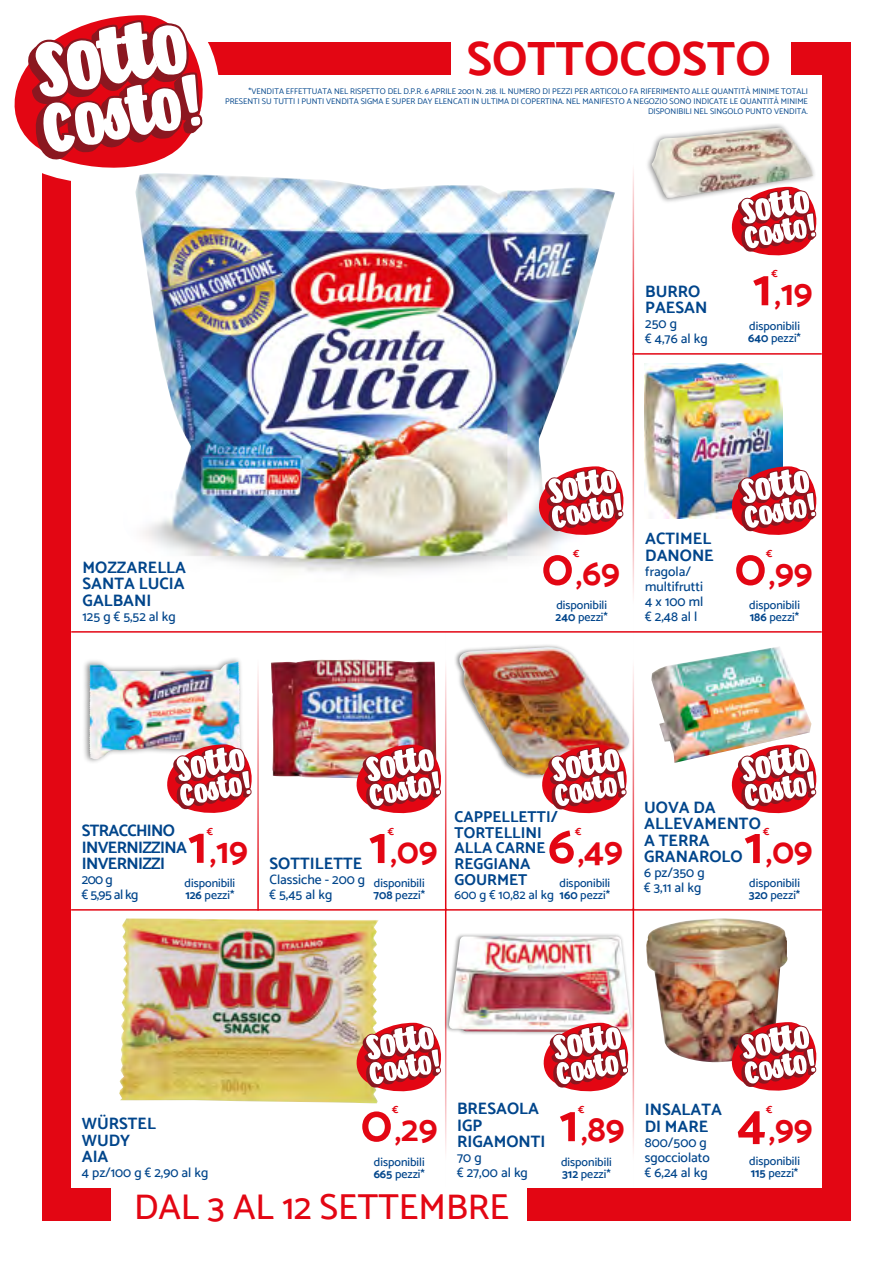
<style>
.page{position:relative;width:893px;height:1263px;background:#fff}
.page>*{position:absolute;margin:0;border:0;box-sizing:border-box;transform-origin:0 0}
.t1{font:700 51.3px "Catamaran";color:#e30613}
.t2{font:700 48px "Catamaran";color:#e30613}
.t3{font:500 36px "Catamaran";color:#e30613}
.t4{font:700 35.7px "Catamaran";color:#e30613}
.t5{font:700 16.5px/16.5px "Catamaran";color:#00458b}
.t6{font:700 16.5px/16.5px "Catamaran";letter-spacing:-.04em;color:#00458b}
.t7{font:700 15.6px/15.8px "Catamaran";color:#00458b}
.t8{font:500 13.5px/15px "Catamaran";color:#00458b}
.t9{font:500 12.9px "Catamaran";color:#00458b}
.t10{font:500 12px/12px "Catamaran";color:#00458b}
.t11{font:700 10.2px "Catamaran";color:#e30613}
.t12{font:8.25px/9.9px "Catamaran";color:#00458b;text-align:right}
.s1{font-size:30.6px}
.s2{font-weight:700}
.s3{font-weight:700;font-size:12px}
.s4{font-size:12px}
</style>
<div class="page">
<div style="left:42px;top:42px;width:808px;height:1179px;background:#e30613"></div>
<div style="left:451px;top:42px;width:340px;height:69px;background:#fff"></div>
<div style="left:71px;top:75px;width:751px;height:1113px;background:#fff"></div>
<div style="left:112px;top:1165px;width:415px;height:83px;background:#fff"></div>
<hr style="left:71px;top:631px;width:751px;height:2px;background:#e30613">
<hr style="left:634px;top:353px;width:188px;height:2px;background:#e30613">
<hr style="left:71px;top:909px;width:751px;height:2px;background:#e30613">
<hr style="left:633px;top:353px;width:1px;height:279px;background:#e30613">
<hr style="left:633px;top:142px;width:1px;height:213px;background:#e30613">
<hr style="left:445px;top:631px;width:1px;height:280px;background:#e30613">
<hr style="left:257px;top:631px;width:2px;height:280px;background:#e30613">
<hr style="left:633px;top:631px;width:1px;height:280px;background:#e30613">
<hr style="left:445px;top:908px;width:1px;height:280px;background:#e30613">
<hr style="left:633px;top:908px;width:1px;height:280px;background:#e30613">
<svg style="left:14px;top:15px;width:205px;height:166px"></svg>
<div style="left:454px;top:643px;width:177px;height:135px;background:#000;opacity:.45"></div>
<img style="left:459px;top:647px;width:170px;height:128px">
<img style="left:535px;top:743px;width:100px;height:75px">
<img style="left:646px;top:918px;width:141px;height:144px">
<svg style="left:725px;top:1020px;width:92px;height:71px"></svg>
<img style="left:271px;top:660px;width:165px;height:118px">
<img style="left:350px;top:743px;width:97px;height:75px">
<img style="left:123px;top:173px;width:492px;height:400px">
<svg style="left:532px;top:465px;width:92px;height:75px"></svg>
<div style="left:83px;top:657px;width:162px;height:107px;background:#000;opacity:.45"></div>
<img style="left:89px;top:662px;width:152px;height:97px">
<svg style="left:160px;top:743px;width:99px;height:74px"></svg>
<img style="left:644px;top:364px;width:138px;height:155px">
<svg style="left:725px;top:465px;width:92px;height:70px"></svg>
<div style="left:646px;top:123px;width:171px;height:81px;background:#000;opacity:.45"></div>
<img style="left:651px;top:128px;width:162px;height:71px">
<svg style="left:725px;top:185px;width:92px;height:71px"></svg>
<img style="left:119px;top:918px;width:260px;height:185px">
<svg style="left:350px;top:1021px;width:97px;height:75px"></svg>
<img style="left:651px;top:647px;width:160px;height:116px">
<svg style="left:725px;top:743px;width:92px;height:71px"></svg>
<div style="left:443px;top:932px;width:189px;height:104px;background:#000;opacity:.45"></div>
<img style="left:449px;top:936px;width:182px;height:96px">
<svg style="left:537px;top:1021px;width:98px;height:75px"></svg>
<h2 class="t2" style="left:467px;top:30px;width:306px">SOTTOCOSTO</h2>
<p class="t12" style="left:225px;top:86px;width:584px">*VENDITA EFFETTUATA NEL RISPETTO DEL D.P.R. 6 APRILE 2001 N. 218. IL NUMERO DI PEZZI PER ARTICOLO FA RIFERIMENTO ALLE QUANTITÀ MINIME TOTALI<br>PRESENTI SU TUTTI I PUNTI VENDITA SIGMA E SUPER DAY ELENCATI IN ULTIMA DI COPERTINA. NEL MANIFESTO A NEGOZIO SONO INDICATE LE QUANTITÀ MINIME<br>DISPONIBILI NEL SINGOLO PUNTO VENDITA.</p>
<p class="t11" style="left:772px;top:268px;width:8px">€</p>
<h3 class="t4" style="left:774px;top:272px;width:40px"><span class="s1">,</span>19</h3>
<h1 class="t1" style="left:753px;top:258px;width:20px">1</h1>
<h3 class="t5" style="left:645px;top:283px;width:64px">BURRO<br>PAESAN</h3>
<h3 class="t8" style="left:645px;top:316px;width:64px">250 g<br>€ 4,76 al kg</h3>
<h3 class="t10" style="left:748px;top:319px;width:54px">disponibili<br><span class="s2">640</span> pezzi*</h3>
<p class="t11" style="left:573px;top:547px;width:8px">€</p>
<h3 class="t4" style="left:576px;top:552px;width:45px"><span class="s1">,</span>69</h3>
<h1 class="t1" style="left:542px;top:537px;width:33px">0</h1>
<h3 class="t5" style="left:83px;top:559px;width:105px;text-align:justify">MOZZARELLA SANTA LUCIA GALBANI</h3>
<h3 class="t8" style="left:83px;top:609px;width:95px">125 g € 5,52 al kg</h3>
<h3 class="t10" style="left:555px;top:599px;width:54px">disponibili<br><span class="s2">240</span> pezzi*</h3>
<h3 class="t5" style="left:645px;top:530px;width:70px">ACTIMEL<br>DANONE</h3>
<h3 class="t8" style="left:645px;top:563px;width:59px">fragola/ multifrutti<br>4 x 100 ml € 2,48 al l</h3>
<p class="t11" style="left:766px;top:547px;width:8px">€</p>
<h3 class="t4" style="left:769px;top:552px;width:45px"><span class="s1">,</span>99</h3>
<h1 class="t1" style="left:735px;top:537px;width:33px">0</h1>
<h3 class="t10" style="left:749px;top:599px;width:52px">disponibili<br><span class="s2">186</span> pezzi*</h3>
<h3 class="t6" style="left:82px;top:822px;width:107px">STRACCHINO<br>INVERNIZZINA<br>INVERNIZZI</h3>
<h3 class="t8" style="left:82px;top:872px;width:58px">200 g<br>€ 5,95 al kg</h3>
<h3 class="t10" style="left:185px;top:877px;width:52px">disponibili<br><span class="s2">126</span> pezzi*</h3>
<p class="t11" style="left:207px;top:825px;width:8px">€</p>
<h3 class="t4" style="left:210px;top:830px;width:40px"><span class="s1">,</span>19</h3>
<h1 class="t1" style="left:188px;top:815px;width:20px">1</h1>
<p class="t11" style="left:388px;top:825px;width:8px">€</p>
<h3 class="t4" style="left:391px;top:830px;width:48px"><span class="s1">,</span>09</h3>
<h1 class="t1" style="left:369px;top:815px;width:20px">1</h1>
<h3 class="t5" style="left:269px;top:855px;width:94px">SOTTILETTE</h3>
<h3 class="t8" style="left:269px;top:872px;width:97px">Classiche - 200 g € 5,45 al kg</h3>
<h3 class="t10" style="left:373px;top:877px;width:53px">disponibili<br><span class="s2">708</span> pezzi*</h3>
<h3 class="t7" style="left:455px;top:809px;width:105px">CAPPELLETTI/<br>TORTELLINI<br>ALLA CARNE<br>REGGIANA<br>GOURMET</h3>
<h3 class="t9" style="left:455px;top:887px;width:157px">600 g € 10,82 al kg <span class="s3">160</span> <span class="s4">pezzi*</span></h3>
<h1 class="t1" style="left:548px;top:815px;width:28px">6</h1>
<p class="t11" style="left:575px;top:825px;width:8px">€</p>
<h3 class="t4" style="left:578px;top:830px;width:47px"><span class="s1">,</span>49</h3>
<h3 class="t10" style="left:559px;top:877px;width:52px">disponibili</h3>
<h3 class="t5" style="left:644px;top:799px;width:118px">UOVA DA<br>ALLEVAMENTO<br>A TERRA<br>GRANAROLO</h3>
<h3 class="t8" style="left:644px;top:865px;width:62px">6 pz/350 g € 3,11 al kg</h3>
<h3 class="t10" style="left:749px;top:877px;width:53px">disponibili<br><span class="s2">320</span> pezzi*</h3>
<p class="t11" style="left:763px;top:825px;width:8px">€</p>
<h3 class="t4" style="left:766px;top:830px;width:48px"><span class="s1">,</span>09</h3>
<h1 class="t1" style="left:744px;top:815px;width:20px">1</h1>
<p class="t11" style="left:392px;top:1104px;width:8px">€</p>
<h3 class="t4" style="left:395px;top:1108px;width:44px"><span class="s1">,</span>29</h3>
<h1 class="t1" style="left:361px;top:1093px;width:33px">0</h1>
<h3 class="t5" style="left:82px;top:1115px;width:76px">WÜRSTEL<br>WUDY<br>AIA</h3>
<h3 class="t8" style="left:82px;top:1165px;width:128px">4 pz/100 g € 2,90 al kg</h3>
<h3 class="t10" style="left:374px;top:1155px;width:53px">disponibili<br><span class="s2">665</span> pezzi*</h3>
<h3 class="t5" style="left:457px;top:1100px;width:90px">BRESAOLA<br>IGP<br>RIGAMONTI</h3>
<h3 class="t8" style="left:457px;top:1150px;width:72px">70 g<br>€ 27,00 al kg</h3>
<h3 class="t10" style="left:561px;top:1155px;width:52px">disponibili<br><span class="s2">312</span> pezzi*</h3>
<p class="t11" style="left:578px;top:1104px;width:8px">€</p>
<h3 class="t4" style="left:581px;top:1108px;width:45px"><span class="s1">,</span>89</h3>
<h1 class="t1" style="left:559px;top:1093px;width:20px">1</h1>
<h3 class="t5" style="left:645px;top:1101px;width:79px">INSALATA<br>DI MARE</h3>
<h3 class="t8" style="left:645px;top:1135px;width:66px">800/500 g sgocciolato € 6,24 al kg</h3>
<p class="t11" style="left:766px;top:1103px;width:8px">€</p>
<h3 class="t4" style="left:769px;top:1107px;width:45px"><span class="s1">,</span>99</h3>
<h1 class="t1" style="left:737px;top:1093px;width:30px">4</h1>
<h3 class="t10" style="left:749px;top:1155px;width:52px">disponibili<br><span class="s2">115</span> pezzi*</h3>
<h3 class="t3" style="left:134px;top:1185px;width:376px">DAL 3 AL 12 SETTEMBRE</h3>
</div>
